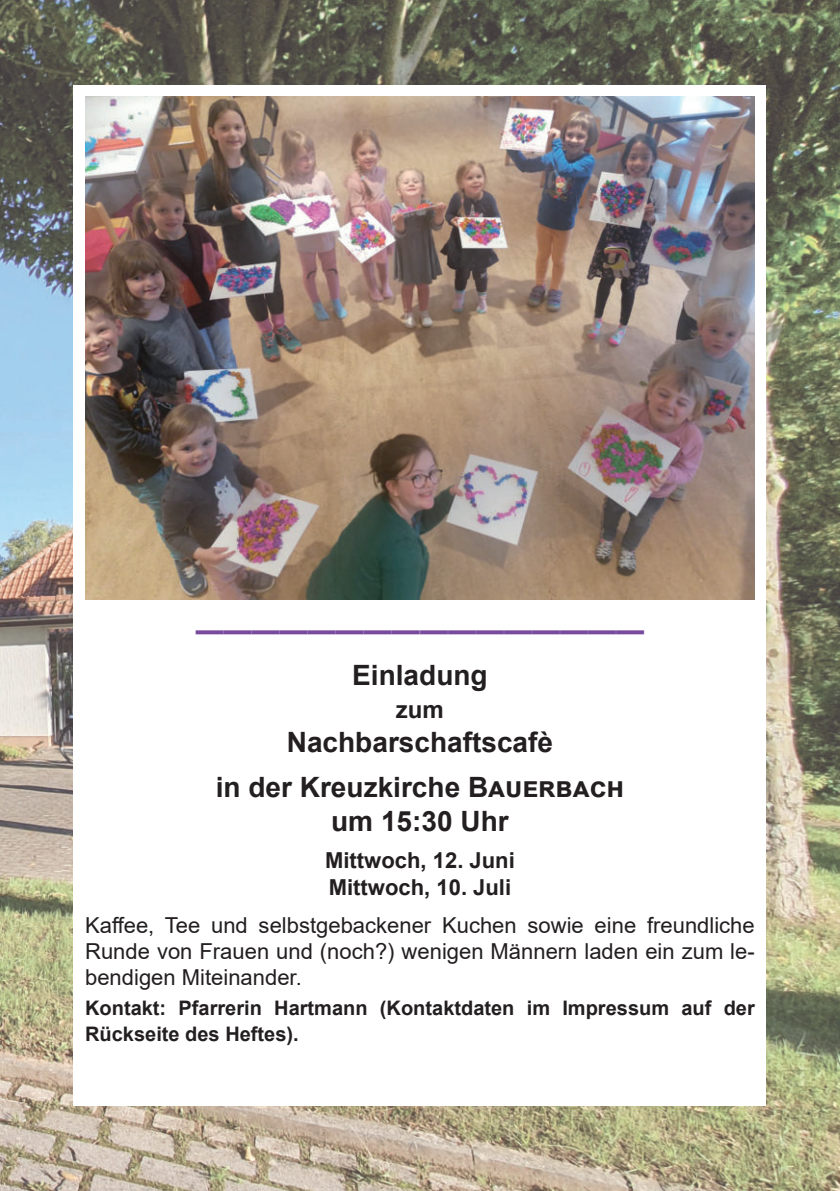
<style>
.page{position:relative;width:840px;height:1191px;background:#fff}
.page>*{position:absolute;margin:0;border:0;box-sizing:border-box;transform-origin:0 0}
.t1{font:700 28px/45px "Arial";color:#231f20;text-align:center}
.t2{font:700 28px "Arial";color:#794b9e}
.t3{font:700 24px "Arial";color:#231f20}
.t4{font:22px/26.4px "Arial";color:#231f20;text-align:justify}
.t5{font:700 22px/26.4px "Arial";color:#231f20}
.t6{font:700 20px/26.4px "Arial";color:#231f20}
</style>
<div class="page">
<img style="left:0;top:0;width:839px;height:1191px">
<div style="left:74px;top:85px;width:691px;height:1021px;background:#fff"></div>
<img style="left:85px;top:96px;width:669px;height:503px">
<p class="t2" style="left:196px;top:619px;width:449px">————————————————</p>
<p class="t1" style="left:352px;top:655px;width:137px">Einladung</p>
<p class="t3" style="left:396px;top:701px;width:49px">zum</p>
<p class="t1" style="left:215px;top:722px;width:410px">Nachbarschaftscafè<br>in der Kreuzkirche Bauerbach</p>
<p class="t1" style="left:331px;top:801px;width:179px">um 15:30 Uhr</p>
<p class="t5" style="left:325px;top:849px;width:191px">Mittwoch, 12. Juni<br>Mittwoch, 10. Juli</p>
<p class="t4" style="left:85px;top:911px;width:670px">Kaffee, Tee und selbstgebackener Kuchen sowie eine freundliche Runde von Frauen und (noch?) wenigen Männern laden ein zum le&shy;bendigen Miteinander.</p>
<p class="t6" style="left:85px;top:996px;width:670px">Kontakt: Pfarrerin Hartmann (Kontaktdaten im Impressum auf der<br>Rückseite des Heftes).</p>
</div>
